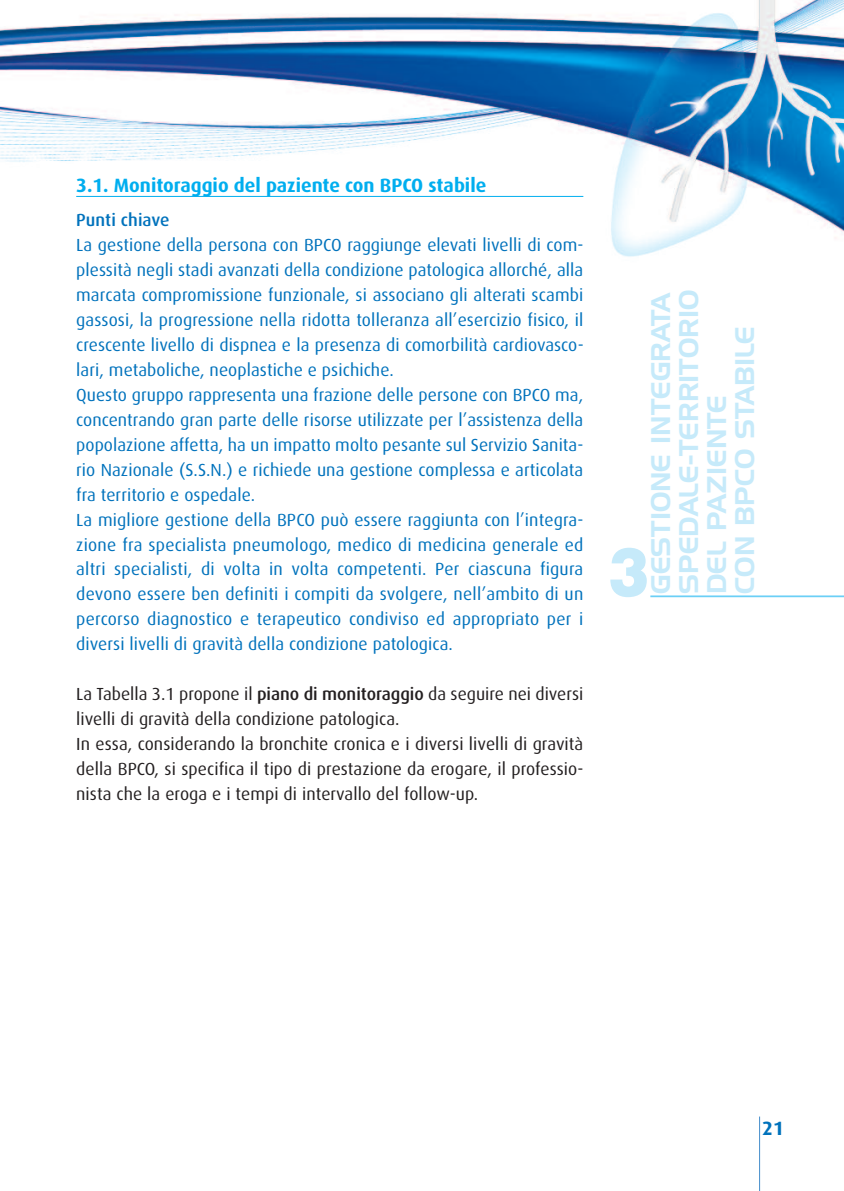
<style>
.page{position:relative;width:844px;height:1191px;background:#fff}
.page>*{position:absolute;margin:0;border:0;box-sizing:border-box;transform-origin:0 0}
.t1{font:900 67.73px "Helvetica LT Std";color:#c6eafa;scale:.9 1}
.t2{font:26.25px/28px "Handel Gothic BT";color:#c6eafa}
.t3{font:700 19.25px "Dax";color:#00aeef}
.t4{font:700 19.25px "Dax";color:#0072bc}
.t5{font:17.5px/24.8px "Dax";letter-spacing:.005em;color:#0072bc}
.t6{font:17.5px/24.8px "Dax";letter-spacing:.005em;color:#231f20}
.t7{font:500 17.5px "Dax";letter-spacing:.005em;color:#0072bc}
.s1{font-weight:500}
</style>
<div class="page">
<img style="left:0;top:0;width:843px;height:257px">
<hr style="left:76px;top:196px;width:507px;height:1px;background:#00aeef">
<hr style="left:650px;top:595px;width:193px;height:2px;background:#6bcff6">
<hr style="left:759px;top:1116px;width:1px;height:75px;background:#448dcb">
<p class="t3" style="left:76px;top:178px;width:411px">3.1. Monitoraggio del paziente con BPCO stabile</p>
<p class="t7" style="left:76px;top:214px;width:95px">Punti chiave</p>
<p class="t5" style="left:76px;top:235px;width:509px">La gestione della persona con BPCO raggiunge elevati livelli di com&shy;plessità negli stadi avanzati della condizione patologica allorché, alla marcata compromissione funzionale, si associano gli alterati scambi gassosi, la progressione nella ridotta tolleranza all’esercizio fisico, il crescente livello di dispnea e la presenza di comorbilità cardiovasco&shy;lari, metaboliche, neoplastiche e psichiche.<br>Questo gruppo rappresenta una frazione delle persone con BPCO ma, concentrando gran parte delle risorse utilizzate per l’assistenza della popolazione affetta, ha un impatto molto pesante sul Servizio Sanita&shy;rio Nazionale (S.S.N.) e richiede una gestione complessa e articolata fra territorio e ospedale.<br>La migliore gestione della BPCO può essere raggiunta con l’integra&shy;zione fra specialista pneumologo, medico di medicina generale ed altri specialisti, di volta in volta competenti. Per ciascuna figura devono essere ben definiti i compiti da svolgere, nell’ambito di un percorso diagnostico e terapeutico condiviso ed appropriato per i diversi livelli di gravità della condizione patologica.</p>
<p class="t6" style="left:76px;top:683px;width:508px">La Tabella 3.1 propone il <span class="s1">piano di monitoraggio</span> da seguire nei diversi livelli di gravità della condizione patologica.<br>In essa, considerando la bronchite cronica e i diversi livelli di gravità della BPCO, si specifica il tipo di prestazione da erogare, il professio&shy;nista che la eroga e i tempi di intervallo del follow-up.</p>
<h2 class="t2" style="left:649px;top:594px;width:305px;rotate:-90deg">GESTIONE INTEGRATA<br>SPEDALE-TERRITORIO<br>DEL PAZIENTE<br>CON BPCO STABILE</h2>
<h1 class="t1" style="left:608px;top:547px;width:47px">3</h1>
<p class="t4" style="left:762px;top:1121px;width:23px">21</p>
</div>
